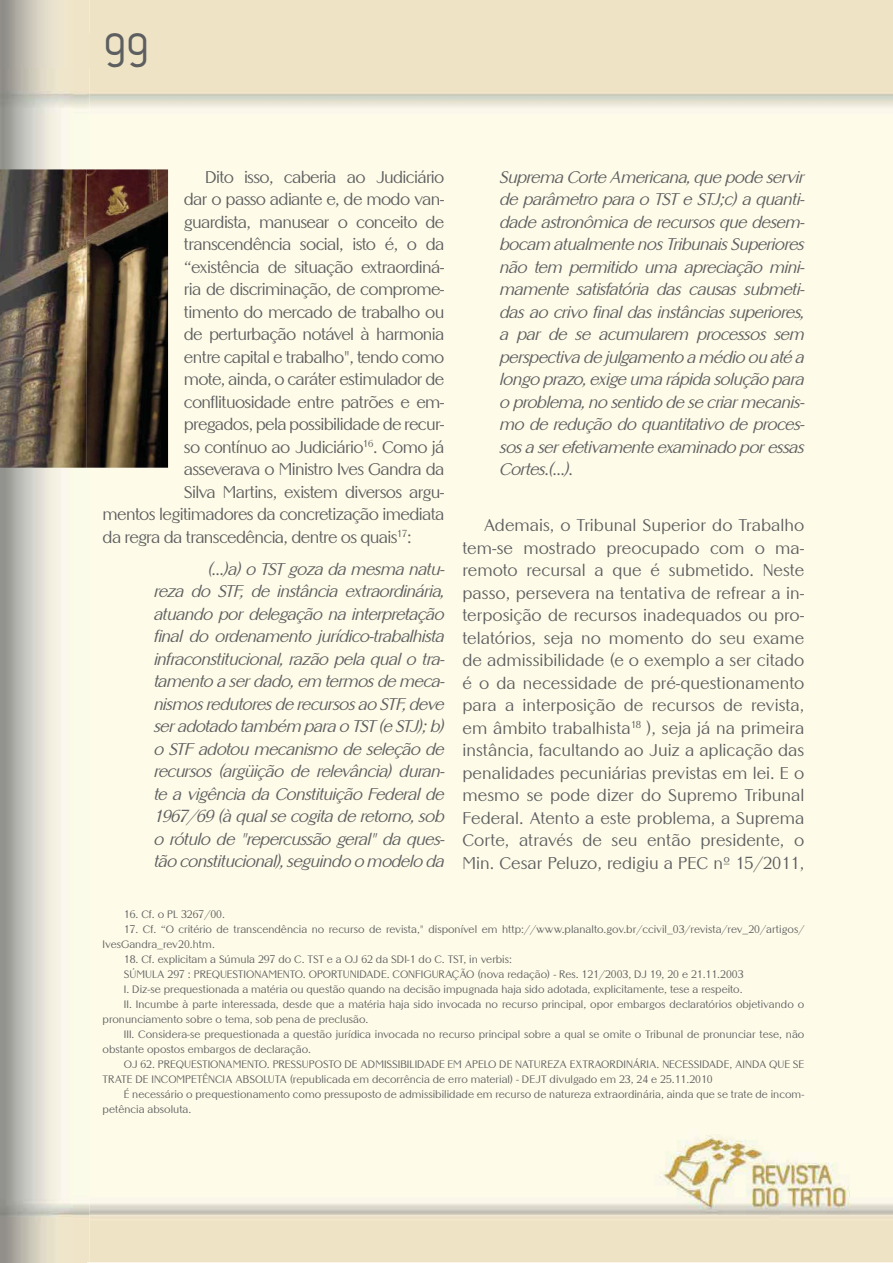
<style>
.page{position:relative;width:893px;height:1263px;background:#fff}
.page>*{position:absolute;margin:0;border:0;box-sizing:border-box;transform-origin:0 0}
.t1{font:49.5px "Zag";color:#5d5e60}
.t2{font:16.5px/22.5px "Altrincham";letter-spacing:-.04em;color:#5d5e60;text-align:justify}
.t3{font:italic 16.5px/22.5px "Altrincham";letter-spacing:-.04em;color:#5d5e60;text-align:justify}
.t4{font:10.5px/15px "Altrincham";color:#5d5e60}
</style>
<div class="page">
<img style="left:87px;top:0;width:806px;height:1262px">
<img style="left:87px;top:33px;width:3px;height:35px">
<img style="left:87px;top:169px;width:81px;height:299px">
<img style="left:0;top:0;width:87px;height:1262px">
<h1 class="t1" style="left:106px;top:35px;width:46px">99</h1>
<p class="t2" style="left:205px;top:167px;width:241px">Dito isso, caberia ao Judiciário</p>
<p class="t2" style="left:184px;top:189px;width:262px">dar o passo adiante e, de modo van-</p>
<p class="t2" style="left:184px;top:212px;width:262px">guardista, manusear o conceito de</p>
<p class="t2" style="left:184px;top:234px;width:262px">transcendência social, isto é, o da</p>
<p class="t2" style="left:184px;top:257px;width:262px">“existência de situação extraordiná-</p>
<p class="t2" style="left:184px;top:279px;width:262px">ria de discriminação, de comprome-</p>
<p class="t2" style="left:184px;top:302px;width:262px">timento do mercado de trabalho ou</p>
<p class="t2" style="left:184px;top:324px;width:262px">de perturbação notável à harmonia</p>
<p class="t2" style="left:184px;top:347px;width:262px">entre capital e trabalho", tendo como</p>
<p class="t2" style="left:184px;top:369px;width:262px">mote, ainda, o caráter estimulador de</p>
<p class="t2" style="left:184px;top:392px;width:262px">conflituosidade entre patrões e em-</p>
<p class="t2" style="left:184px;top:414px;width:262px">pregados, pela possibilidade de recur-</p>
<p class="t2" style="left:184px;top:437px;width:262px">so contínuo ao Judiciário<sup>16</sup>. Como já</p>
<p class="t2" style="left:184px;top:459px;width:262px">asseverava o Ministro Ives Gandra da</p>
<p class="t2" style="left:184px;top:481px;width:262px">Silva Martins, existem diversos argu-</p>
<p class="t2" style="left:103px;top:504px;width:343px">mentos legitimadores da concretização imediata</p>
<p class="t2" style="left:103px;top:526px;width:311px">da regra da transcedência, dentre os quais<sup>17</sup>:</p>
<p class="t3" style="left:154px;top:559px;width:292px;text-indent:54px">(...)a) o TST goza da mesma natu&shy;reza do STF, de instância extraordinária, atuando por delegação na interpretação final do ordenamento jurídico-trabalhista infraconstitucional, razão pela qual o tra&shy;tamento a ser dado, em termos de meca&shy;nismos redutores de recursos ao STF, deve ser adotado também para o TST (e STJ); b) o STF adotou mecanismo de seleção de recursos (argüição de relevância) duran&shy;te a vigência da Constituição Federal de 1967/69 (à qual se cogita de retorno, sob o rótulo de "repercussão geral" da ques&shy;tão constitucional), seguindo o modelo da</p>
<p class="t4" style="left:124px;top:907px;width:103px">16. Cf. o PL 3267/00.</p>
<p class="t4" style="left:103px;top:922px;width:703px;text-indent:21px">17. Cf. “O critério de transcendência no recurso de revista," disponível em http://www.planalto.gov.br/ccivil_03/revista/rev_20/artigos/<br>IvesGandra_rev20.htm.</p>
<p class="t4" style="left:124px;top:952px;width:390px">18. Cf. explicitam a Súmula 297 do C. TST e a OJ 62 da SDI-1 do C. TST, in verbis:</p>
<p class="t4" style="left:124px;top:967px;width:621px">SÚMULA 297 : PREQUESTIONAMENTO. OPORTUNIDADE. CONFIGURAÇÃO (nova redação) - Res. 121/2003, DJ 19, 20 e 21.11.2003</p>
<p class="t4" style="left:124px;top:982px;width:620px">I. Diz-se prequestionada a matéria ou questão quando na decisão impugnada haja sido adotada, explicitamente, tese a respeito.</p>
<p class="t4" style="left:124px;top:997px;width:682px">II. Incumbe à parte interessada, desde que a matéria haja sido invocada no recurso principal, opor embargos declaratórios objetivando o</p>
<p class="t4" style="left:103px;top:1012px;width:267px">pronunciamento sobre o tema, sob pena de preclusão.</p>
<p class="t4" style="left:124px;top:1027px;width:682px">III. Considera-se prequestionada a questão jurídica invocada no recurso principal sobre a qual se omite o Tribunal de pronunciar tese, não</p>
<p class="t4" style="left:103px;top:1042px;width:210px">obstante opostos embargos de declaração.</p>
<p class="t4" style="left:124px;top:1057px;width:682px">OJ 62. PREQUESTIONAMENTO. PRESSUPOSTO DE ADMISSIBILIDADE EM APELO DE NATUREZA EXTRAORDINÁRIA. NECESSIDADE, AINDA QUE SE</p>
<p class="t4" style="left:103px;top:1072px;width:611px">TRATE DE INCOMPETÊNCIA ABSOLUTA (republicada em decorrência de erro material) - DEJT divulgado em 23, 24 e 25.11.2010</p>
<p class="t4" style="left:124px;top:1087px;width:682px">É necessário o prequestionamento como pressuposto de admissibilidade em recurso de natureza extraordinária, ainda que se trate de incom-</p>
<p class="t4" style="left:103px;top:1102px;width:90px">petência absoluta.</p>
<p class="t3" style="left:499px;top:166px;width:307px">Suprema Corte Americana, que pode servir de parâmetro para o TST e STJ;c) a quanti&shy;dade astronômica de recursos que desem&shy;bocam atualmente nos Tribunais Superiores não tem permitido uma apreciação mini&shy;mamente satisfatória das causas submeti&shy;das ao crivo final das instâncias superiores, a par de se acumularem processos sem perspectiva de julgamento a médio ou até a longo prazo, exige uma rápida solução para o problema, no sentido de se criar mecanis&shy;mo de redução do quantitativo de proces&shy;sos a ser efetivamente examinado por essas Cortes.(...).</p>
<p class="t2" style="left:462px;top:515px;width:343px;text-indent:21px">Ademais, o Tribunal Superior do Trabalho tem-se mostrado preocupado com o ma&shy;remoto recursal a que é submetido. Neste passo, persevera na tentativa de refrear a in&shy;terposição de recursos inadequados ou pro&shy;telatórios, seja no momento do seu exame de admissibilidade (e o exemplo a ser citado é o da necessidade de pré-questionamento para a interposição de recursos de revista, em âmbito trabalhista<sup>18</sup> ), seja já na primeira instância, facultando ao Juiz a aplicação das penalidades pecuniárias previstas em lei. E o mesmo se pode dizer do Supremo Tribunal Federal. Atento a este problema, a Suprema Corte, através de seu então presidente, o Min. Cesar Peluzo, redigiu a PEC nº 15/2011,</p>
</div>
